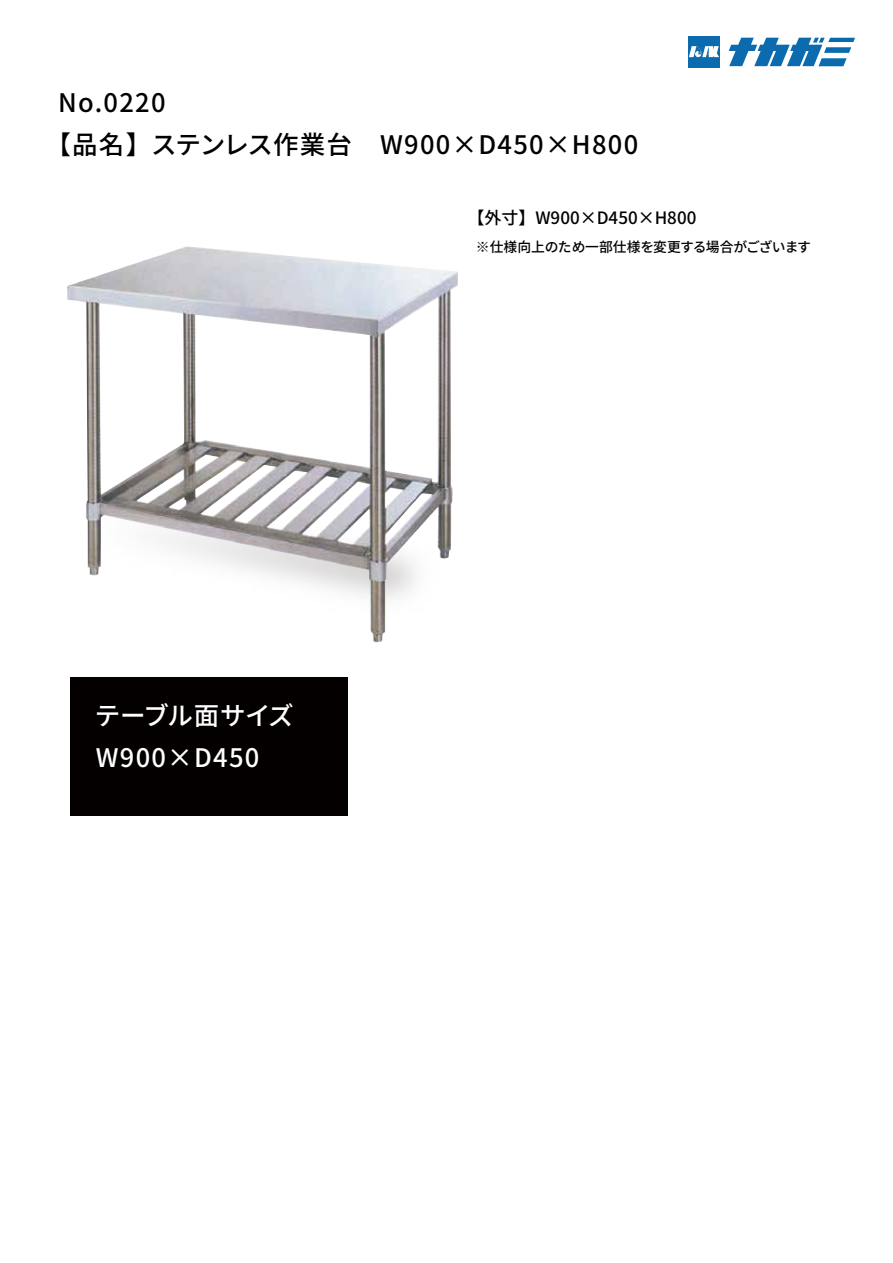
<style>
.page{position:relative;width:893px;height:1263px;background:#fff}
.page>*{position:absolute;margin:0;border:0;box-sizing:border-box;transform-origin:0 0}
.t1{font:500 25.5px/42px "Noto Sans CJ Kjp";letter-spacing:.05em;color:#000}
.t2{font:500 25.5px/42px "Noto Sans CJ Kjp";letter-spacing:.035em;color:#fff}
.t3{font:500 16.95px "Noto Sans CJ Kjp";color:#040000}
.t4{font:500 13.8px "Noto Sans CJ Kjp";letter-spacing:-.015em;color:#040000}
</style>
<div class="page">
<svg style="left:728px;top:37px;width:127px;height:30px"></svg>
<svg style="left:729px;top:38px;width:126px;height:28px"></svg>
<div style="left:688px;top:36px;width:32px;height:32px;background:#0c6baf"></div>
<svg style="left:689px;top:46px;width:30px;height:11px"></svg>
<img style="left:67px;top:246px;width:391px;height:396px">
<div style="left:70px;top:677px;width:277px;height:139px;background:#040000"></div>
<p class="t1" style="left:45px;top:83px;width:594px;text-indent:13px">No.0220<br>【品名】ステンレス作業台　W900×D450×H800</p>
<p class="t3" style="left:467px;top:208px;width:230px">【外寸】W900×D450×H800</p>
<p class="t2" style="left:95px;top:695px;width:200px">テーブル面サイズ<br>W900×D450</p>
<p class="t4" style="left:476px;top:239px;width:337px">※仕様向上のため一部仕様を変更する場合がございます</p>
</div>
